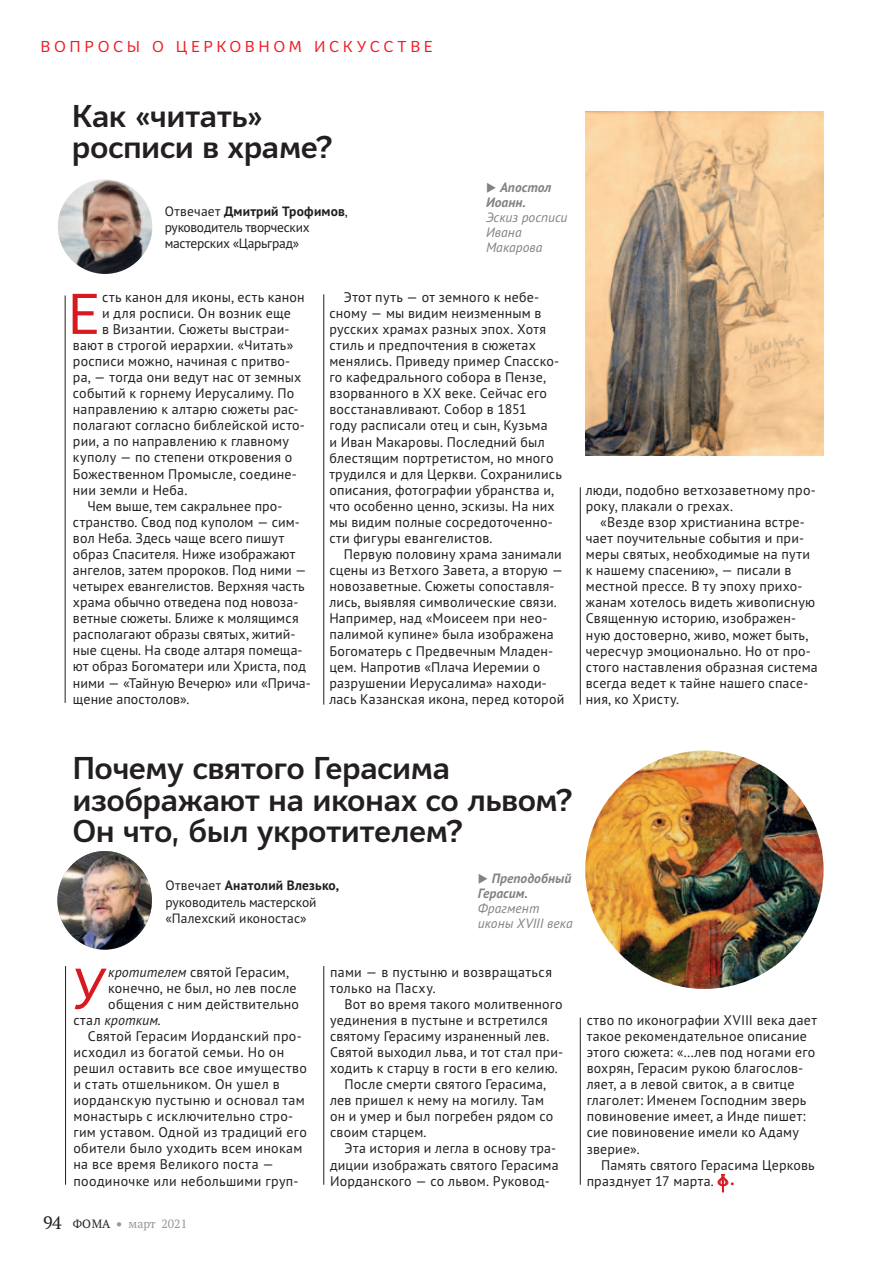
<style>
.page{position:relative;width:893px;height:1263px;background:#fff}
.page>*{position:absolute;margin:0;border:0;box-sizing:border-box;transform-origin:0 0}
.t1{font:57.3px "Mediator";color:#d81920}
.t2{font:italic 57.3px "Mediator";color:#d81920}
.t3{font:700 31.5px/31.5px "Mediator";letter-spacing:-.02em;color:#231f20}
.t4{font:15.75px "Mediator";letter-spacing:.235em;color:#ed1c24}
.t5{font:13.95px/16px "PT Sans";letter-spacing:.015em;color:#231f20}
.t6{font:italic 13.95px "PT Sans";letter-spacing:.005em;color:#231f20}
.t7{font:13.5px/16.2px "PT Sans";letter-spacing:-.01em;color:#231f20}
.t8{font:italic 13.5px/15px "PT Sans";letter-spacing:.005em;color:#808285}
.t9{font:italic 700 13.5px/15px "PT Sans";letter-spacing:.01em;color:#808285}
.t10{font:12px "PT Serif";color:#949698}
.s1{font-weight:700}
.s2{font-style:italic}
.s3{font-style:normal}
.s4{font-size:18px;color:#231f20}
.s5{color:#231f20}
.s6{font-size:15px}
.s7{font-family:"Evangelie";font-size:16.5px;color:#c41d23}
.s8{font-family:"Evangelie";font-size:19.5px;color:#c41d23}
</style>
<div class="page">
<img style="left:58px;top:179px;width:94px;height:95px;border-radius:47px">
<hr style="left:65px;top:295px;width:1px;height:408px;background:#231f20">
<hr style="left:323px;top:294px;width:1px;height:411px;background:#231f20">
<hr style="left:580px;top:487px;width:1px;height:218px;background:#231f20">
<img style="left:57px;top:851px;width:95px;height:99px">
<svg style="left:718px;top:1174px;width:10px;height:18px"></svg>
<hr style="left:65px;top:966px;width:1px;height:219px;background:#231f20">
<hr style="left:323px;top:966px;width:1px;height:219px;background:#231f20">
<hr style="left:580px;top:1017px;width:1px;height:168px;background:#231f20">
<img style="left:585px;top:750px;width:239px;height:239px;border-radius:119px">
<img style="left:585px;top:112px;width:239px;height:343px">
<p class="t4" style="left:41px;top:36px;width:393px">вопросы о церковном искусстве</p>
<h2 class="t3" style="left:72px;top:101px;width:262px">Как «читать» росписи в храме?</h2>
<p class="t7" style="left:165px;top:203px;width:184px">Отвечает <span class="s1">Дмитрий Трофимов</span>, руководитель творческих мастерских «Царьград»</p>
<p class="t9" style="left:486px;top:180px;width:67px">◆ Апостол<br>Иоанн.</p>
<p class="t8" style="left:486px;top:210px;width:83px">Эскиз росписи<br>Ивана<br>Макарова</p>
<h1 class="t1" style="left:67px;top:277px;width:26px">Е</h1>
<p class="t5" style="left:102px;top:288px;width:204px">сть канон для иконы, есть канон</p>
<p class="t5" style="left:102px;top:305px;width:190px">и для росписи. Он возник еще</p>
<p class="t5" style="left:102px;top:321px;width:189px">в Византии. Сюжеты выстраи-</p>
<p class="t5" style="left:73px;top:337px;width:222px">вают в строгой иерархии. «Читать»</p>
<p class="t5" style="left:73px;top:353px;width:219px">росписи можно, начиная с притво-</p>
<p class="t5" style="left:73px;top:369px;width:230px">ра, — тогда они ведут нас от земных</p>
<p class="t5" style="left:73px;top:385px;width:223px">событий к горнему Иерусалиму. По</p>
<p class="t5" style="left:73px;top:401px;width:227px">направлению к алтарю сюжеты рас-</p>
<p class="t5" style="left:73px;top:417px;width:234px">полагают согласно библейской исто-</p>
<p class="t5" style="left:73px;top:433px;width:217px">рии, а по направлению к главному</p>
<p class="t5" style="left:73px;top:449px;width:221px">куполу — по степени откровения о</p>
<p class="t5" style="left:73px;top:465px;width:225px">Божественном Промысле, соедине-</p>
<p class="t5" style="left:73px;top:481px;width:116px">нии земли и Неба.</p>
<p class="t5" style="left:87px;top:497px;width:196px">Чем выше, тем сакральнее про-</p>
<p class="t5" style="left:73px;top:513px;width:228px">странство. Свод под куполом — сим-</p>
<p class="t5" style="left:73px;top:530px;width:213px">вол Неба. Здесь чаще всего пишут</p>
<p class="t5" style="left:73px;top:546px;width:224px">образ Спасителя. Ниже изображают</p>
<p class="t5" style="left:73px;top:562px;width:235px">ангелов, затем пророков. Под ними —</p>
<p class="t5" style="left:73px;top:578px;width:233px">четырех евангелистов. Верхняя часть</p>
<p class="t5" style="left:73px;top:594px;width:227px">храма обычно отведена под новоза-</p>
<p class="t5" style="left:73px;top:610px;width:227px">ветные сюжеты. Ближе к молящимся</p>
<p class="t5" style="left:73px;top:626px;width:224px">располагают образы святых, житий-</p>
<p class="t5" style="left:73px;top:642px;width:231px">ные сцены. На своде алтаря помеща-</p>
<p class="t5" style="left:73px;top:658px;width:235px">ют образ Богоматери или Христа, под</p>
<p class="t5" style="left:73px;top:674px;width:239px">ними — «Тайную Вечерю» или «Прича-</p>
<p class="t5" style="left:73px;top:690px;width:118px">щение апостолов».</p>
<p class="t5" style="left:329px;top:289px;width:234px;text-indent:14px">Этот путь — от земного к небе&shy;сному — мы видим неизменным в русских храмах разных эпох. Хотя стиль и предпочтения в сюжетах менялись. Приведу пример Спасско&shy;го кафедрального собора в Пензе, взорванного в XX веке. Сейчас его восстанавливают. Собор в 1851<br>году расписали отец и сын, Кузьма<br>и Иван Макаровы. Последний был блестящим портретистом, но много трудился и для Церкви. Сохранились описания, фотографии убранства и, что особенно ценно, эскизы. На них мы видим полные сосредоточенно&shy;сти фигуры евангелистов.</p>
<p class="t5" style="left:329px;top:546px;width:236px;text-indent:14px">Первую половину храма занимали сцены из Ветхого Завета, а вторую — новозаветные. Сюжеты сопоставля&shy;лись, выявляя символические связи.<br>Например, над «Моисеем при нео&shy;палимой купине» была изображена Богоматерь с Предвечным Младен&shy;цем. Напротив «Плача Иеремии о разрушении Иерусалима» находи&shy;лась Казанская икона, перед которой</p>
<p class="t5" style="left:586px;top:482px;width:231px">люди, подобно ветхозаветному про&shy;року, плакали о грехах.</p>
<p class="t5" style="left:586px;top:514px;width:234px;text-indent:14px">«Везде взор христианина встре&shy;чает поучительные события и при&shy;меры святых, необходимые на пути к нашему спасению», — писали в местной прессе. В ту эпоху прихо&shy;жанам хотелось видеть живописную<br>Священную историю, изображен&shy;ную достоверно, живо, может быть, чересчур эмоционально. Но от про&shy;стого наставления образная система всегда ведет к тайне нашего спасе&shy;ния, ко Христу.</p>
<h2 class="t3" style="left:72px;top:753px;width:502px">Почему святого Герасима изображают на иконах со львом?<br>Он что, был укротителем?</h2>
<p class="t7" style="left:165px;top:877px;width:175px">Отвечает <span class="s1">Анатолий Влезько, </span>руководитель мастерской «Палехский иконостас»</p>
<p class="t9" style="left:478px;top:870px;width:95px">◆ Преподобный<br>Герасим.</p>
<p class="t8" style="left:478px;top:900px;width:96px">Фрагмент иконы XVIII века</p>
<h1 class="t2" style="left:69px;top:953px;width:35px">У</h1>
<p class="t5" style="left:108px;top:963px;width:182px"><span class="s2">кротителем</span> святой Герасим,</p>
<p class="t5" style="left:108px;top:979px;width:190px">конечно, не был, но лев после</p>
<p class="t5" style="left:108px;top:995px;width:192px">общения с ним действительно</p>
<p class="t6" style="left:73px;top:1011px;width:89px"><span class="s3">стал</span> кротким.</p>
<p class="t5" style="left:88px;top:1027px;width:215px">Святой Герасим Иорданский про-</p>
<p class="t5" style="left:73px;top:1044px;width:212px">исходил из богатой семьи. Но он</p>
<p class="t5" style="left:73px;top:1060px;width:235px">решил оставить все свое имущество</p>
<p class="t5" style="left:73px;top:1076px;width:208px">и стать отшельником. Он ушел в</p>
<p class="t5" style="left:73px;top:1092px;width:233px">иорданскую пустыню и основал там</p>
<p class="t5" style="left:73px;top:1108px;width:221px">монастырь с исключительно стро-</p>
<p class="t5" style="left:73px;top:1124px;width:235px">гим уставом. Одной из традиций его</p>
<p class="t5" style="left:73px;top:1140px;width:231px">обители было уходить всем инокам</p>
<p class="t5" style="left:73px;top:1156px;width:202px">на все время Великого поста —</p>
<p class="t5" style="left:73px;top:1172px;width:227px">поодиночке или небольшими груп-</p>
<p class="t10" style="left:43px;top:1216px;width:145px"><span class="s4">94</span> <span class="s5">ФОМА</span> <span class="s6">•</span> март 2021</p>
<p class="t5" style="left:330px;top:963px;width:224px">пами — в пустыню и возвращаться только на Пасху.</p>
<p class="t5" style="left:344px;top:995px;width:220px">Вот во время такого молитвенного</p>
<p class="t5" style="left:330px;top:1011px;width:219px">уединения в пустыне и встретился</p>
<p class="t5" style="left:330px;top:1028px;width:221px">святому Герасиму израненный лев.</p>
<p class="t5" style="left:330px;top:1044px;width:235px">Святой выходил льва, и тот стал при-</p>
<p class="t5" style="left:330px;top:1060px;width:229px">ходить к старцу в гости в его келию.</p>
<p class="t5" style="left:344px;top:1076px;width:203px">После смерти святого Герасима,</p>
<p class="t5" style="left:330px;top:1092px;width:215px">лев пришел к нему на могилу. Там</p>
<p class="t5" style="left:330px;top:1108px;width:225px">он и умер и был погребен рядом со</p>
<p class="t5" style="left:330px;top:1124px;width:98px">своим старцем.</p>
<p class="t5" style="left:344px;top:1140px;width:213px">Эта история и легла в основу тра-</p>
<p class="t5" style="left:330px;top:1156px;width:230px">диции изображать святого Герасима</p>
<p class="t5" style="left:330px;top:1172px;width:221px">Иорданского — со львом. Руковод-</p>
<p class="t5" style="left:587px;top:1012px;width:232px">ство по иконографии XVIII века дает такое рекомендательное описание этого сюжета: «…лев под ногами его вохрян, Герасим рукою благослов&shy;ляет, а в левой свиток, а в свитце глаголет: Именем Господним зверь повиновение имеет, а Инде пишет: сие повиновение имели ко Адаму зверие».</p>
<p class="t5" style="left:587px;top:1156px;width:230px;text-indent:14px">Память святого Герасима Церковь празднует 17 марта. <span class="s7">ф</span><span class="s8">.</span></p>
</div>
